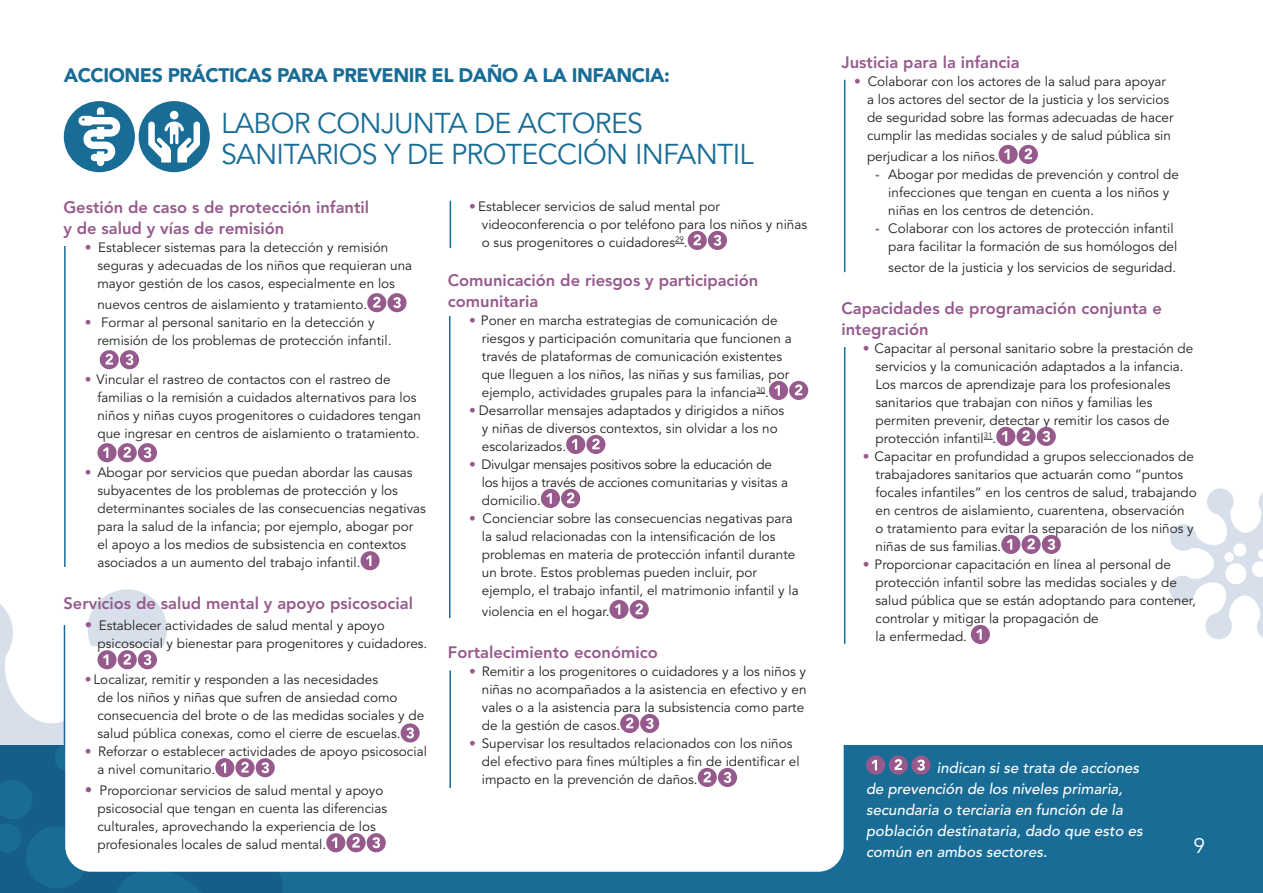
<style>
.page{position:relative;width:1263px;height:893px;background:#fff}
.page>*{position:absolute;margin:0;border:0;box-sizing:border-box;transform-origin:0 0}
.Heading_thin{font:28.5px/30.2px "Avenir LT Std";letter-spacing:-.025em;color:#186c96}
.Heading{font:21px "Avenir LT Std";color:#fff}
.Heading_thin-2{font:900 19.5px "Avenir LT Std";letter-spacing:-.025em;color:#186c96}
.Bodycopy{font:800 16.5px/21px "Avenir LT Std";color:#965a8c}
.Bodycopy-2{font:italic 500 15px/21px "Avenir LT Std";color:#fff}
.Bodycopy-3{font:13.5px/18px "Avenir LT Std";color:#231f20}
.Bodycopy-4{font:13.5px/18px "Avenir LT Std";letter-spacing:-.02em;color:#231f20}
.s1{color:#965a8c}
.s2{font-size:15px;color:#965a8c}
.s3{font-weight:900;color:#965a8c}
</style>
<div class="page">
<div style="left:0;top:745px;width:1263px;height:148px;background:#186c96"></div>
<svg style="left:0;top:589px;width:283px;height:304px"></svg>
<div style="left:65px;top:646px;width:779px;height:226px;background:#fff;border-radius:26px"></div>
<svg style="left:1169px;top:488px;width:94px;height:152px"></svg>
<svg style="left:367px;top:293px;width:40px;height:19px"></svg>
<svg style="left:100px;top:350px;width:39px;height:19px"></svg>
<svg style="left:97px;top:443px;width:60px;height:19px"></svg>
<svg style="left:360px;top:551px;width:20px;height:19px"></svg>
<svg style="left:97px;top:650px;width:60px;height:19px"></svg>
<svg style="left:401px;top:723px;width:19px;height:19px"></svg>
<svg style="left:215px;top:758px;width:60px;height:19px"></svg>
<svg style="left:326px;top:833px;width:60px;height:19px"></svg>
<svg style="left:675px;top:231px;width:52px;height:19px"></svg>
<svg style="left:756px;top:381px;width:52px;height:19px"></svg>
<svg style="left:566px;top:435px;width:39px;height:19px"></svg>
<svg style="left:541px;top:489px;width:39px;height:19px"></svg>
<svg style="left:609px;top:600px;width:40px;height:19px"></svg>
<svg style="left:620px;top:714px;width:39px;height:19px"></svg>
<svg style="left:698px;top:768px;width:39px;height:19px"></svg>
<svg style="left:866px;top:755px;width:64px;height:20px"></svg>
<svg style="left:998px;top:145px;width:40px;height:19px"></svg>
<svg style="left:984px;top:427px;width:72px;height:19px"></svg>
<svg style="left:1001px;top:535px;width:60px;height:19px"></svg>
<svg style="left:971px;top:625px;width:19px;height:19px"></svg>
<hr style="left:64px;top:246px;width:2px;height:321px;background:#186c96">
<hr style="left:64px;top:625px;width:1px;height:120px;background:#186c96">
<hr style="left:450px;top:201px;width:1px;height:47px;background:#186c96">
<hr style="left:449px;top:316px;width:1px;height:302px;background:#186c96">
<hr style="left:449px;top:670px;width:2px;height:118px;background:#186c96">
<hr style="left:844px;top:80px;width:1px;height:192px;background:#186c96">
<hr style="left:844px;top:347px;width:1px;height:297px;background:#186c96">
<svg style="left:64px;top:101px;width:71px;height:71px"></svg>
<div style="left:139px;top:101px;width:71px;height:71px;background:#186c96;border-radius:50%"></div>
<div style="left:170px;top:111px;width:8px;height:8px;background:#fff;border-radius:50%"></div>
<svg style="left:148px;top:121px;width:52px;height:41px"></svg>
<p class="Heading_thin-2" style="left:64px;top:64px;width:607px">ACCIONES PRÁCTICAS PARA PREVENIR EL DAÑO A LA INFANCIA:</p>
<p class="Heading_thin" style="left:221px;top:109px;width:534px">LABOR CONJUNTA DE ACTORES<br>SANITARIOS Y DE PROTECCIÓN INFANTIL</p>
<p class="Bodycopy" style="left:63px;top:197px;width:307px">Gestión de caso s de protección infantil y de salud y vías de remisión</p>
<p class="Bodycopy-3" style="left:97px;top:239px;width:316px;text-indent:-13px"><span class="s1">•</span> Establecer sistemas para la detección y remisión seguras y adecuadas de los niños que requieran una mayor gestión de los casos, especialmente en los</p>
<p class="Bodycopy-3" style="left:97px;top:296px;width:271px">nuevos centros de aislamiento y tratamiento.</p>
<p class="Bodycopy-3" style="left:97px;top:314px;width:295px;text-indent:-13px"><span class="s1">•</span> Formar al personal sanitario en la detección y remisión de los problemas de protección infantil.</p>
<p class="Bodycopy-3" style="left:97px;top:371px;width:325px;text-indent:-13px"><span class="s1">•</span> Vincular el rastreo de contactos con el rastreo de familias o la remisión a cuidados alternativos para los niños y niñas cuyos progenitores o cuidadores tengan que ingresar en centros de aislamiento o tratamiento.</p>
<p class="Bodycopy-3" style="left:97px;top:464px;width:330px;text-indent:-13px"><span class="s1">•</span> Abogar por servicios que puedan abordar las causas subyacentes de los problemas de protección y los determinantes sociales de las consecuencias negativas para la salud de la infancia; por ejemplo, abogar por el apoyo a los medios de subsistencia en contextos asociados a un aumento del trabajo infantil.</p>
<p class="Bodycopy" style="left:63px;top:593px;width:351px">Servicios de salud mental y apoyo psicosocial</p>
<p class="Bodycopy-3" style="left:97px;top:617px;width:331px;text-indent:-13px"><span class="s2">•</span> Establecer actividades de salud mental y apoyo psicosocial y bienestar para progenitores y cuidadores.</p>
<p class="Bodycopy-3" style="left:97px;top:671px;width:328px;text-indent:-13px"><span class="s1">•</span> Localizar, remitir y responden a las necesidades<br>de los niños y niñas que sufren de ansiedad como consecuencia del brote o de las medidas sociales y de salud pública conexas, como el cierre de escuelas.</p>
<p class="Bodycopy-3" style="left:97px;top:743px;width:331px;text-indent:-13px"><span class="s1">•</span> Reforzar o establecer actividades de apoyo psicosocial a nivel comunitario.</p>
<p class="Bodycopy-3" style="left:97px;top:782px;width:291px;text-indent:-13px"><span class="s2">•</span> Proporcionar servicios de salud mental y apoyo psicosocial que tengan en cuenta las diferencias culturales, aprovechando la experiencia de los profesionales locales de salud mental.</p>
<p class="Bodycopy-3" style="left:482px;top:198px;width:327px;text-indent:-13px"><span class="s1">•</span> Establecer servicios de salud mental por videoconferencia o por teléfono para los niños y niñas o sus progenitores o cuidadores<sup>29</sup>.</p>
<p class="Bodycopy" style="left:448px;top:270px;width:312px">Comunicación de riesgos y participación comunitaria</p>
<p class="Bodycopy-3" style="left:482px;top:312px;width:311px;text-indent:-13px"><span class="s1">•</span> Poner en marcha estrategias de comunicación de riesgos y participación comunitaria que funcionen a través de plataformas de comunicación existentes que lleguen a los niños, las niñas y sus familias, por ejemplo, actividades grupales para la infancia<sup>30</sup>.</p>
<p class="Bodycopy-3" style="left:482px;top:402px;width:304px;text-indent:-13px"><span class="s1">•</span> Desarrollar mensajes adaptados y dirigidos a niños y niñas de diversos contextos, sin olvidar a los no escolarizados.</p>
<p class="Bodycopy-4" style="left:482px;top:456px;width:308px;text-indent:-13px"><span class="s1">•</span> Divulgar mensajes positivos sobre la educación de los hijos a través de acciones comunitarias y visitas a domicilio.</p>
<p class="Bodycopy-3" style="left:482px;top:510px;width:318px;text-indent:-13px"><span class="s1">•</span> Concienciar sobre las consecuencias negativas para la salud relacionadas con la intensificación de los problemas en materia de protección infantil durante un brote. Estos problemas pueden incluir, por ejemplo, el trabajo infantil, el matrimonio infantil y la</p>
<p class="Bodycopy-3" style="left:482px;top:603px;width:129px">violencia en el hogar.</p>
<p class="Bodycopy" style="left:448px;top:642px;width:211px">Fortalecimiento económico</p>
<p class="Bodycopy-3" style="left:482px;top:663px;width:326px;text-indent:-13px"><span class="s1">•</span> Remitir a los progenitores o cuidadores y a los niños y niñas no acompañados a la asistencia en efectivo y en vales o a la asistencia para la subsistencia como parte de la gestión de casos.</p>
<p class="Bodycopy-3" style="left:482px;top:735px;width:319px;text-indent:-13px"><span class="s1">•</span> Supervisar los resultados relacionados con los niños del efectivo para fines múltiples a fin de identificar el impacto en la prevención de daños.</p>
<p class="Bodycopy" style="left:841px;top:52px;width:180px">Justicia para la infancia</p>
<p class="Bodycopy-3" style="left:867px;top:73px;width:308px;text-indent:-13px"><span class="s1">•</span> Colaborar con los actores de la salud para apoyar a los actores del sector de la justicia y los servicios de seguridad sobre las formas adecuadas de hacer cumplir las medidas sociales y de salud pública sin</p>
<p class="Bodycopy-3" style="left:867px;top:148px;width:133px">perjudicar a los niños.</p>
<p class="Bodycopy-3" style="left:888px;top:166px;width:292px;text-indent:-13px"><span class="s3">-</span> Abogar por medidas de prevención y control de infecciones que tengan en cuenta a los niños y niñas en los centros de detención.</p>
<p class="Bodycopy-3" style="left:875px;top:220px;width:303px;text-align:right"><span class="s3">-</span> Colaborar con los actores de protección infantil para facilitar la formación de sus homólogos del</p>
<p class="Bodycopy-3" style="left:888px;top:259px;width:289px">sector de la justicia y los servicios de seguridad.</p>
<p class="Bodycopy" style="left:841px;top:298px;width:322px">Capacidades de programación conjunta e integración</p>
<p class="Bodycopy-3" style="left:875px;top:340px;width:319px;text-indent:-13px"><span class="s1">•</span> Capacitar al personal sanitario sobre la prestación de servicios y la comunicación adaptados a la infancia.<br>Los marcos de aprendizaje para los profesionales sanitarios que trabajan con niños y familias les permiten prevenir, detectar y remitir los casos de protección infantil<sup>31</sup>.</p>
<p class="Bodycopy-3" style="left:875px;top:448px;width:323px;text-indent:-13px"><span class="s1">•</span> Capacitar en profundidad a grupos seleccionados de trabajadores sanitarios que actuarán como “puntos focales infantiles” en los centros de salud, trabajando en centros de aislamiento, cuarentena, observación<br>o tratamiento para evitar la separación de los niños y niñas de sus familias.</p>
<p class="Bodycopy-3" style="left:875px;top:556px;width:322px;text-indent:-13px"><span class="s1">•</span> Proporcionar capacitación en línea al personal de protección infantil sobre las medidas sociales y de salud pública que se están adoptando para contener, controlar y mitigar la propagación de<br>la enfermedad.</p>
<p class="Bodycopy-2" style="left:866px;top:758px;width:278px;text-indent:71px">indican si se trata de acciones de prevención de los niveles primaria, secundaria o terciaria en función de la población destinataria, dado que esto es común en ambos sectores.</p>
<p class="Heading" style="left:1193px;top:833px;width:13px">9</p>
</div>
